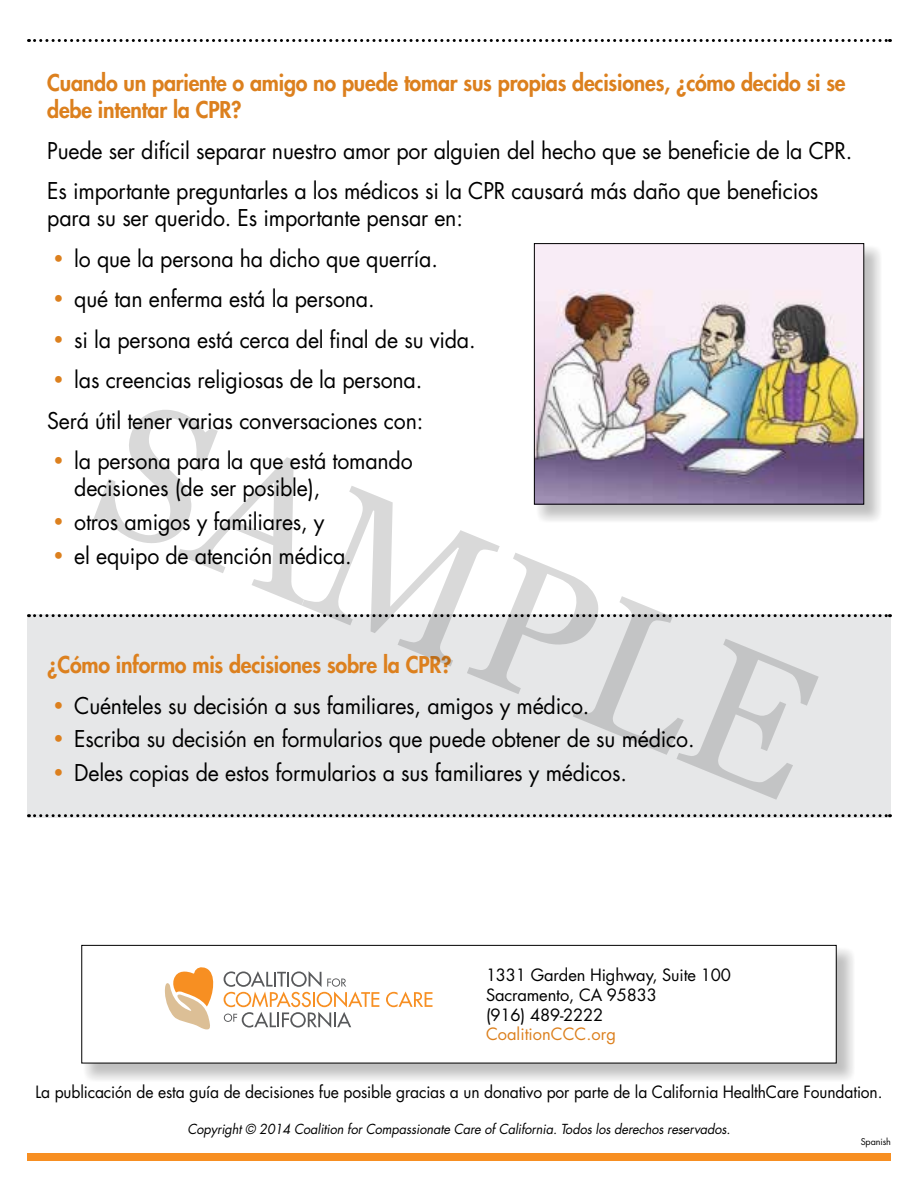
<style>
.page{position:relative;width:918px;height:1188px;background:#fff}
.page>*{position:absolute;margin:0;border:0;box-sizing:border-box;transform-origin:0 0}
.t1{font:187.5px "Georgia";color:#000}
.t2{font:22.5px/40.5px "Futura Std";letter-spacing:-.01em;color:#000;scale:.95 1}
.t3{font:800 22.5px/27px "Futura Std";letter-spacing:-.01em;color:#dc801e;scale:.95 1}
.t4{font:16.5px "Futura Std";letter-spacing:-.01em;color:#000;scale:.95 1}
.t5{font:16.5px/19.8px "Futura Std";letter-spacing:-.01em;color:#000}
.t6{font:16.5px "Futura Std";color:#dc801e}
.t7{font:italic 13.5px "Futura Std";letter-spacing:-.01em;color:#000;scale:.95 1}
.t8{font:9px "Futura Std";letter-spacing:-.01em;color:#000}
.s1{font-family:"Myriad Pro";font-size:33px;color:#dc801e}
</style>
<div class="page">
<div style="left:27px;top:614px;width:864px;height:203px;background:#e6e7e8"></div>
<svg style="left:35px;top:39px;width:856px;height:3px"></svg>
<svg style="left:35px;top:614px;width:856px;height:3px"></svg>
<svg style="left:35px;top:814px;width:856px;height:3px"></svg>
<div style="left:536px;top:246px;width:347px;height:277px;background:#000;opacity:.25"></div>
<img style="left:536px;top:245px;width:326px;height:257px">
<div style="left:534px;top:243px;width:330px;height:261px;border:1px solid #000"></div>
<div style="left:84px;top:947px;width:771px;height:135px;background:#000;opacity:.25"></div>
<div style="left:82px;top:945px;width:754px;height:118px;background:#fff"></div>
<div style="left:81px;top:945px;width:756px;height:118px;border:1px solid #000"></div>
<svg style="left:165px;top:967px;width:49px;height:62px"></svg>
<svg style="left:386px;top:992px;width:47px;height:15px"></svg>
<svg style="left:224px;top:971px;width:155px;height:57px"></svg>
<div style="left:27px;top:1154px;width:864px;height:7px;background:#f78f22"></div>
<p class="t3" style="left:47px;top:70px;width:842px">Cuando un pariente o amigo no puede tomar sus propias decisiones, ¿cómo decido si se debe intentar la CPR?</p>
<p class="t2" style="left:47px;top:131px;width:849px">Puede ser difícil separar nuestro amor por alguien del hecho que se beneficie de la CPR.<br>Es importante preguntarles a los médicos si la CPR causará más daño que beneficios</p>
<p class="t2" style="left:47px;top:198px;width:439px">para su ser querido. Es importante pensar en:</p>
<p class="t2" style="left:54px;top:239px;width:406px"><span class="s1">•</span> lo que la persona ha dicho que querría.</p>
<p class="t2" style="left:54px;top:279px;width:339px"><span class="s1">•</span> qué tan enferma está la persona.</p>
<p class="t2" style="left:54px;top:320px;width:445px"><span class="s1">•</span> si la persona está cerca del final de su vida.</p>
<p class="t2" style="left:47px;top:360px;width:397px"><span class="s1">•</span> las creencias religiosas de la persona.<br>Será útil tener varias conversaciones con:</p>
<p class="t2" style="left:74px;top:448px;width:358px;line-height:27px;text-indent:-20px"><span class="s1">•</span> la persona para la que está tomando decisiones (de ser posible),</p>
<p class="t2" style="left:54px;top:502px;width:286px"><span class="s1">•</span> otros amigos y familiares, y</p>
<p class="t2" style="left:54px;top:536px;width:315px"><span class="s1">•</span> el equipo de atención médica.</p>
<h1 class="t1" style="left:150px;top:353px;width:756px;rotate:22deg">SAMPLE</h1>
<p class="t3" style="left:47px;top:651px;width:427px">¿Cómo informo mis decisiones sobre la CPR?</p>
<p class="t2" style="left:54px;top:685px;width:565px"><span class="s1">•</span> Cuénteles su decisión a sus familiares, amigos y médico.</p>
<p class="t2" style="left:54px;top:719px;width:676px"><span class="s1">•</span> Escriba su decisión en formularios que puede obtener de su médico.</p>
<p class="t2" style="left:54px;top:753px;width:605px"><span class="s1">•</span> Deles copias de estos formularios a sus familiares y médicos.</p>
<p class="t5" style="left:486px;top:965px;width:247px">1331 Garden Highway, Suite 100<br>Sacramento, CA 95833<br>(916) 489-2222</p>
<p class="t6" style="left:486px;top:1024px;width:131px">CoalitionCCC.org</p>
<p class="t4" style="left:35px;top:1081px;width:893px">La publicación de esta guía de decisiones fue posible gracias a un donativo por parte de la California HealthCare Foundation.</p>
<p class="t7" style="left:187px;top:1120px;width:573px">Copyright © 2014 Coalition for Compassionate Care of California. Todos los derechos reservados.</p>
<p class="t8" style="left:861px;top:1136px;width:32px">Spanish</p>
</div>
